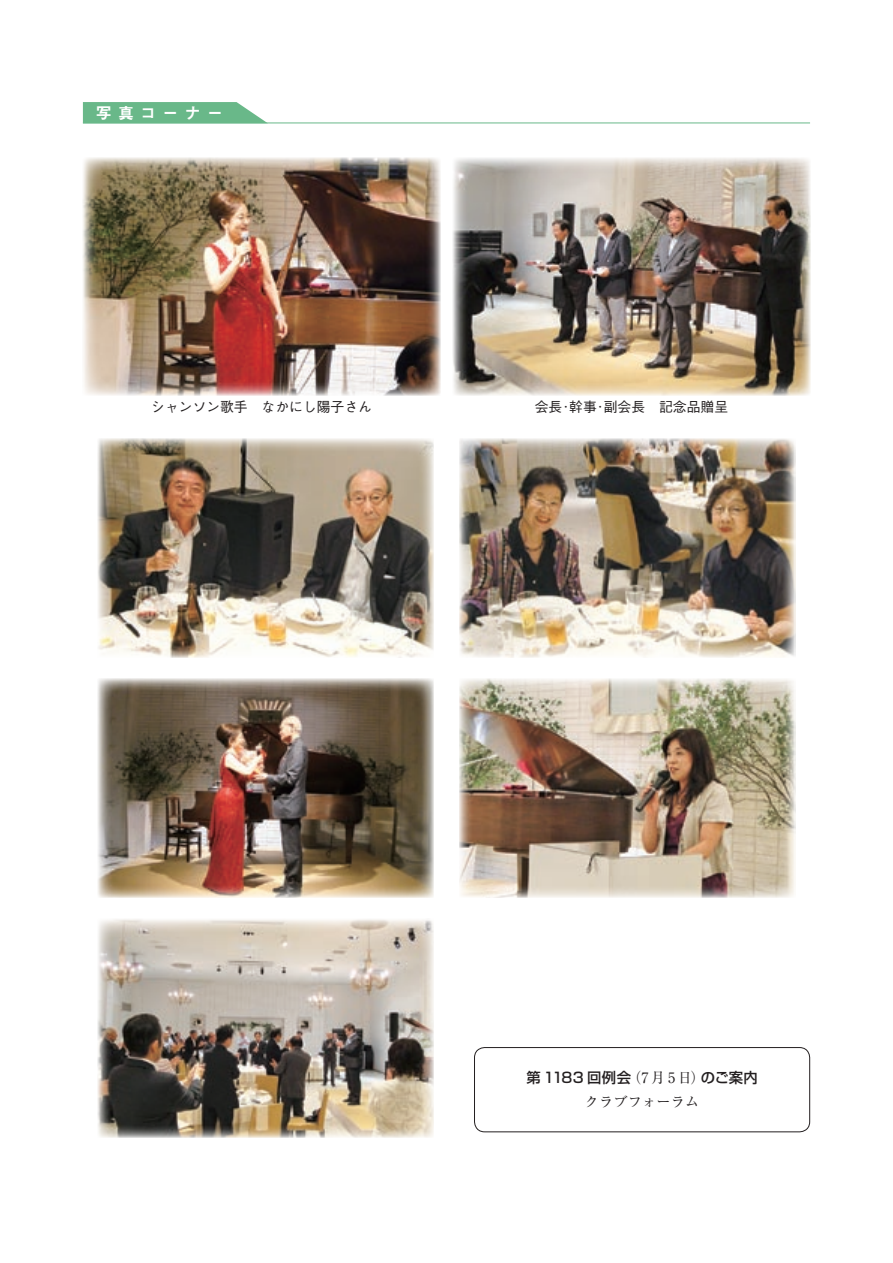
<style>
.page{position:relative;width:893px;height:1263px;background:#fff}
.page>*{position:absolute;margin:0;border:0;box-sizing:border-box;transform-origin:0 0}
.t1{font:15.9px "Midashi Go Pro MB31";letter-spacing:.4em;color:#fff}
.t2{font:14.4px "Ryumin Pro";color:#231f20}
.t3{font:500 14.4px "Shin Go Pro";color:#231f20}
.t4{font:500 13.8px "Gothic BBB Pro";color:#231f20}
</style>
<div class="page">
<hr style="left:83px;top:123px;width:727px;height:1px;background:#69b889">
<svg style="left:83px;top:102px;width:185px;height:21px;background:#76be93"></svg>
<div style="left:474px;top:1047px;width:336px;height:85px;border:1px solid #231f20;border-radius:10px"></div>
<img style="left:83px;top:157px;width:357px;height:238px">
<img style="left:98px;top:438px;width:336px;height:219px">
<img style="left:98px;top:678px;width:336px;height:219px">
<img style="left:98px;top:919px;width:336px;height:219px">
<img style="left:453px;top:158px;width:357px;height:237px">
<img style="left:459px;top:438px;width:336px;height:219px">
<img style="left:459px;top:678px;width:336px;height:219px">
<p class="t1" style="left:96px;top:100px;width:129px">写真コーナー</p>
<p class="t4" style="left:151px;top:396px;width:223px">シャンソン歌手　なかにし陽子さん</p>
<p class="t4" style="left:535px;top:396px;width:195px">会長･幹事･副会長　記念品贈呈</p>
<p class="t2" style="left:627px;top:1067px;width:79px">（7 月 5 日）</p>
<p class="t3" style="left:526px;top:1066px;width:106px">第 1183 回例会</p>
<p class="t2" style="left:585px;top:1090px;width:116px">クラブフォーラム</p>
<p class="t3" style="left:701px;top:1066px;width:59px">のご案内</p>
</div>
